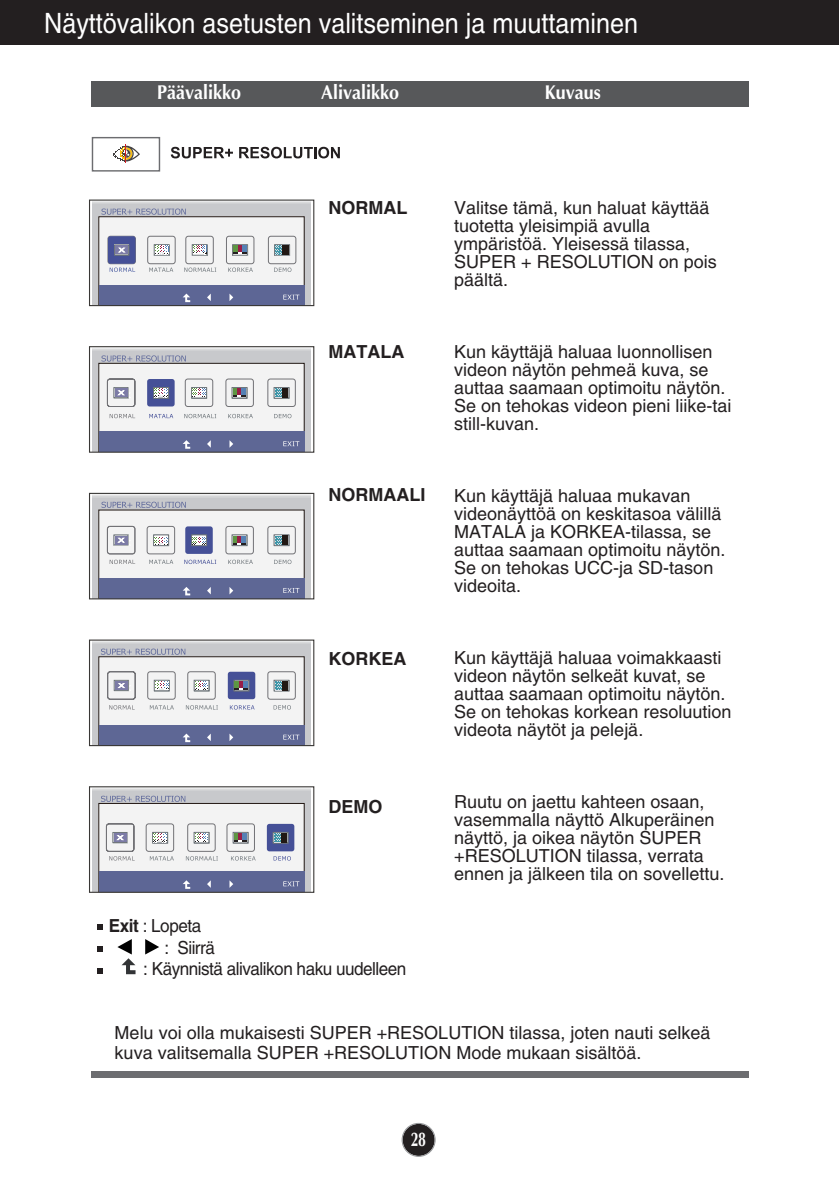
<style>
.page{position:relative;width:839px;height:1189px;background:#fff}
.page>*{position:absolute;margin:0;border:0;box-sizing:border-box;transform-origin:0 0}
.t1{font:28px "Helvetica";color:#fff;scale:.9 1}
.t2{font:700 20px "Optima";color:#fff;scale:.9 1}
.t3{font:700 20px "Optima";color:#fff;scale:.7 1}
.t4{font:18px/18px "Helvetica";color:#231f20}
.t5{font:18px "Helvetica";letter-spacing:-.03em;color:#231f20;scale:.95 1}
.t6{font:700 18px "Helvetica";color:#231f20}
.t7{font:18px "Helvetica";color:#231f20;scale:.95 1}
.s1{font-weight:700}
</style>
<div class="page">
<div style="left:402px;top:1124px;width:32px;height:32px;background:#231f20;border-radius:50%"></div>
<div style="left:401px;top:1123px;width:34px;height:34px;border:1px solid #939598;border-radius:50%"></div>
<div style="left:91px;top:81px;width:657px;height:26px;background:#57585a"></div>
<div style="left:91px;top:1071px;width:657px;height:6px;background:#6c6d70"></div>
<div style="left:0;top:0;width:839px;height:45px;background:#231f20"></div>
<svg style="left:97px;top:968px;width:6px;height:5px"></svg>
<svg style="left:97px;top:946px;width:6px;height:5px"></svg>
<svg style="left:97px;top:924px;width:6px;height:6px"></svg>
<svg style="left:145px;top:939px;width:14px;height:15px"></svg>
<svg style="left:117px;top:939px;width:19px;height:36px"></svg>
<svg style="left:171px;top:147px;width:62px;height:11px"></svg>
<svg style="left:239px;top:147px;width:101px;height:11px"></svg>
<div style="left:92px;top:137px;width:68px;height:35px;border:1px solid #6c6d70"></div>
<svg style="left:113px;top:144px;width:27px;height:19px"></svg>
<div style="left:89px;top:200px;width:225px;height:105px;background:#c8c9cc"></div>
<img style="left:92px;top:201px;width:219px;height:2px">
<hr style="left:90px;top:200px;width:2px;height:106px;background:#fff">
<hr style="left:311px;top:200px;width:2px;height:105px;background:#fff">
<div style="left:99px;top:217px;width:205px;height:88px;background:#f3f3f3"></div>
<div style="left:99px;top:216px;width:205px;height:89px;border:1px solid #221713"></div>
<div style="left:99px;top:285px;width:205px;height:20px;background:#5d6695"></div>
<svg style="left:229px;top:294px;width:4px;height:7px"></svg>
<svg style="left:207px;top:294px;width:4px;height:7px"></svg>
<svg style="left:283px;top:295px;width:16px;height:4px"></svg>
<svg style="left:183px;top:293px;width:8px;height:10px"></svg>
<div style="left:89px;top:199px;width:225px;height:107px;border:1px solid #393735"></div>
<svg style="left:101px;top:208px;width:85px;height:7px"></svg>
<svg style="left:108px;top:236px;width:108px;height:36px"></svg>
<svg style="left:226px;top:236px;width:70px;height:36px"></svg>
<div style="left:89px;top:346px;width:225px;height:106px;background:#c8c9cc"></div>
<img style="left:92px;top:348px;width:219px;height:2px">
<hr style="left:311px;top:346px;width:2px;height:106px;background:#fff">
<div style="left:99px;top:363px;width:205px;height:88px;background:#f3f3f3"></div>
<div style="left:99px;top:363px;width:205px;height:89px;border:1px solid #211814"></div>
<div style="left:99px;top:432px;width:205px;height:20px;background:#5e6795"></div>
<svg style="left:229px;top:440px;width:4px;height:8px"></svg>
<svg style="left:207px;top:440px;width:4px;height:8px"></svg>
<svg style="left:283px;top:441px;width:16px;height:5px"></svg>
<svg style="left:183px;top:440px;width:8px;height:9px"></svg>
<hr style="left:90px;top:347px;width:2px;height:106px;background:#fff">
<div style="left:89px;top:346px;width:225px;height:107px;border:1px solid #393735"></div>
<svg style="left:107px;top:379px;width:189px;height:28px"></svg>
<svg style="left:101px;top:355px;width:85px;height:6px"></svg>
<svg style="left:110px;top:414px;width:25px;height:4px"></svg>
<svg style="left:149px;top:414px;width:24px;height:4px"></svg>
<svg style="left:184px;top:414px;width:32px;height:4px"></svg>
<svg style="left:228px;top:414px;width:25px;height:4px"></svg>
<svg style="left:274px;top:414px;width:17px;height:4px"></svg>
<div style="left:89px;top:493px;width:225px;height:106px;background:#c8c9cc"></div>
<img style="left:92px;top:495px;width:219px;height:2px">
<hr style="left:311px;top:493px;width:2px;height:105px;background:#fff">
<div style="left:99px;top:510px;width:205px;height:88px;background:#f3f3f3"></div>
<div style="left:99px;top:578px;width:205px;height:20px;background:#5e6795"></div>
<svg style="left:229px;top:587px;width:4px;height:7px"></svg>
<svg style="left:207px;top:587px;width:4px;height:7px"></svg>
<svg style="left:283px;top:588px;width:16px;height:5px"></svg>
<svg style="left:183px;top:587px;width:8px;height:9px"></svg>
<hr style="left:90px;top:494px;width:2px;height:105px;background:#fff">
<div style="left:89px;top:493px;width:225px;height:106px;border:1px solid #393735"></div>
<svg style="left:107px;top:526px;width:189px;height:28px"></svg>
<svg style="left:101px;top:502px;width:85px;height:6px"></svg>
<svg style="left:110px;top:560px;width:25px;height:4px"></svg>
<svg style="left:149px;top:560px;width:24px;height:4px"></svg>
<svg style="left:184px;top:560px;width:32px;height:4px"></svg>
<svg style="left:228px;top:560px;width:25px;height:4px"></svg>
<svg style="left:274px;top:560px;width:17px;height:4px"></svg>
<div style="left:89px;top:640px;width:225px;height:105px;background:#c8c9cc"></div>
<img style="left:92px;top:641px;width:219px;height:2px">
<hr style="left:311px;top:640px;width:2px;height:105px;background:#fff">
<div style="left:99px;top:657px;width:205px;height:88px;background:#f3f3f3"></div>
<div style="left:99px;top:656px;width:205px;height:89px;border:1px solid #211814"></div>
<div style="left:99px;top:725px;width:205px;height:20px;background:#5e6795"></div>
<svg style="left:229px;top:733px;width:4px;height:8px"></svg>
<svg style="left:207px;top:733px;width:4px;height:8px"></svg>
<svg style="left:283px;top:734px;width:16px;height:5px"></svg>
<svg style="left:183px;top:733px;width:8px;height:10px"></svg>
<hr style="left:90px;top:640px;width:2px;height:106px;background:#fff">
<div style="left:89px;top:639px;width:225px;height:107px;border:1px solid #393735"></div>
<svg style="left:107px;top:671px;width:28px;height:28px"></svg>
<div style="left:268px;top:671px;width:27px;height:28px;border:1px solid #727276;border-radius:3px"></div>
<div style="left:274px;top:680px;width:15px;height:11px;border:1px solid #6d7479"></div>
<div style="left:281px;top:681px;width:7px;height:9px;background:#211814"></div>
<svg style="left:275px;top:681px;width:6px;height:9px"></svg>
<div style="left:228px;top:672px;width:27px;height:27px;background:#455097;border-radius:3px"></div>
<div style="left:234px;top:680px;width:15px;height:11px;border:1px solid #6d7479"></div>
<svg style="left:235px;top:681px;width:13px;height:9px"></svg>
<div style="left:147px;top:671px;width:28px;height:28px;border:1px solid #727276;border-radius:3px"></div>
<div style="left:154px;top:680px;width:15px;height:11px;border:1px solid #6d7479"></div>
<svg style="left:155px;top:681px;width:14px;height:9px"></svg>
<div style="left:188px;top:671px;width:27px;height:28px;border:1px solid #727276;border-radius:3px"></div>
<div style="left:194px;top:680px;width:15px;height:11px;border:1px solid #6d7479"></div>
<svg style="left:195px;top:681px;width:13px;height:9px"></svg>
<svg style="left:101px;top:648px;width:84px;height:7px"></svg>
<svg style="left:109px;top:705px;width:24px;height:4px"></svg>
<svg style="left:150px;top:705px;width:24px;height:4px"></svg>
<svg style="left:186px;top:705px;width:32px;height:4px"></svg>
<svg style="left:230px;top:705px;width:24px;height:4px"></svg>
<svg style="left:273px;top:705px;width:18px;height:4px"></svg>
<div style="left:89px;top:786px;width:225px;height:105px;background:#c8c9cc"></div>
<img style="left:92px;top:788px;width:219px;height:2px">
<hr style="left:90px;top:786px;width:2px;height:106px;background:#fff">
<hr style="left:311px;top:786px;width:2px;height:106px;background:#fff">
<div style="left:99px;top:803px;width:205px;height:88px;background:#f3f3f3"></div>
<div style="left:99px;top:803px;width:205px;height:89px;border:1px solid #221713"></div>
<div style="left:99px;top:872px;width:205px;height:20px;background:#5d6695"></div>
<svg style="left:229px;top:880px;width:4px;height:8px"></svg>
<svg style="left:207px;top:880px;width:4px;height:8px"></svg>
<svg style="left:283px;top:881px;width:16px;height:5px"></svg>
<svg style="left:183px;top:880px;width:8px;height:9px"></svg>
<div style="left:89px;top:786px;width:225px;height:107px;border:1px solid #393735"></div>
<div style="left:267px;top:824px;width:27px;height:27px;background:#455097;border-radius:3px"></div>
<div style="left:273px;top:832px;width:15px;height:11px;border:1px solid #6d7479"></div>
<div style="left:280px;top:833px;width:7px;height:9px;background:#211814"></div>
<svg style="left:274px;top:833px;width:7px;height:9px"></svg>
<svg style="left:101px;top:795px;width:84px;height:7px"></svg>
<svg style="left:106px;top:823px;width:150px;height:37px"></svg>
<svg style="left:273px;top:856px;width:18px;height:4px"></svg>
<h1 class="t1" style="left:44px;top:13px;width:661px">Näyttövalikon asetusten valitseminen ja muuttaminen</h1>
<p class="t2" style="left:157px;top:84px;width:95px">Päävalikko</p>
<p class="t2" style="left:321px;top:84px;width:88px">Alivalikko</p>
<p class="t2" style="left:545px;top:84px;width:64px">Kuvaus</p>
<p class="t6" style="left:328px;top:201px;width:80px">NORMAL</p>
<p class="t4" style="left:454px;top:200px;width:264px">Valitse tämä, kun haluat käyttää tuotetta yleisimpiä avulla ympäristöä. Yleisessä tilassa,<br>SUPER + RESOLUTION on pois päältä.</p>
<p class="t6" style="left:328px;top:345px;width:77px">MATALA</p>
<p class="t4" style="left:454px;top:344px;width:279px">Kun käyttäjä haluaa luonnollisen videon näytön pehmeä kuva, se auttaa saamaan optimoitu näytön.<br>Se on tehokas videon pieni liike-tai still-kuvan.</p>
<p class="t6" style="left:328px;top:488px;width:98px">NORMAALI</p>
<p class="t4" style="left:454px;top:488px;width:273px">Kun käyttäjä haluaa mukavan videonäyttöä on keskitasoa välillä<br>MATALA ja KORKEA-tilassa, se auttaa saamaan optimoitu näytön.<br>Se on tehokas UCC-ja SD-tason videoita.</p>
<p class="t6" style="left:328px;top:652px;width:79px">KORKEA</p>
<p class="t4" style="left:454px;top:650px;width:279px">Kun käyttäjä haluaa voimakkaasti videon näytön selkeät kuvat, se auttaa saamaan optimoitu näytön.<br>Se on tehokas korkean resoluution videota näytöt ja pelejä.</p>
<p class="t6" style="left:328px;top:800px;width:55px">DEMO</p>
<p class="t4" style="left:454px;top:794px;width:272px">Ruutu on jaettu kahteen osaan, vasemmalla näyttö Alkuperäinen näyttö, ja oikea näytön SUPER +RESOLUTION tilassa, verrata ennen ja jälkeen tila on sovellettu.</p>
<p class="t7" style="left:109px;top:919px;width:99px"><span class="s1">Exit</span> : Lopeta</p>
<p class="t7" style="left:165px;top:940px;width:54px">: Siirrä</p>
<p class="t5" style="left:143px;top:962px;width:278px">: Käynnistä alivalikon haku uudelleen</p>
<p class="t4" style="left:115px;top:1024px;width:597px;line-height:20px">Melu voi olla mukaisesti SUPER +RESOLUTION tilassa, joten nauti selkeä kuva valitsemalla SUPER +RESOLUTION Mode mukaan sisältöä.</p>
<p class="t3" style="left:411px;top:1131px;width:23px">28</p>
</div>
